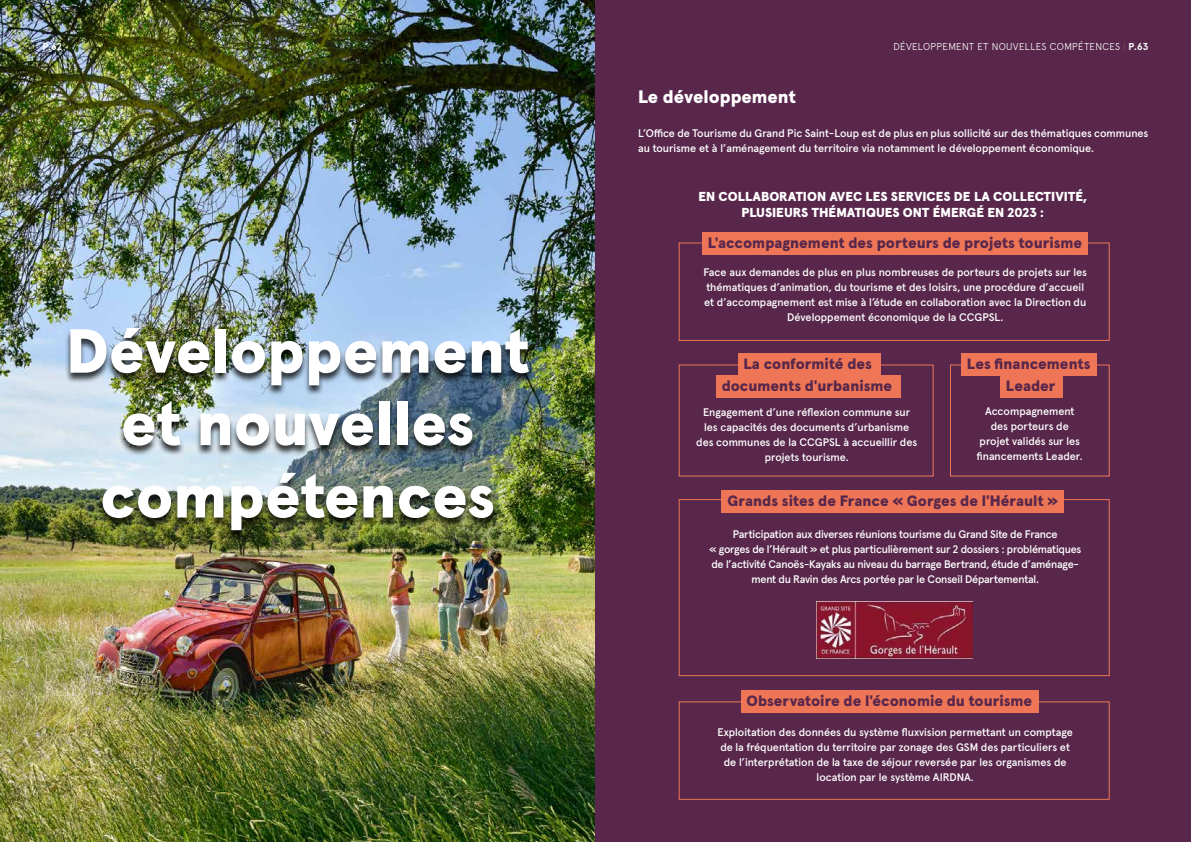
<style>
.page{position:relative;width:1191px;height:842px;background:#fff}
.page>*{position:absolute;margin:0;border:0;box-sizing:border-box;transform-origin:0 0}
.t1{font:900 62px/72.4px "Apercu Pro";color:#fff;text-align:center}
.t2{font:900 18px "Apercu Pro";color:#fff}
.t3{font:900 15px "Apercu Pro";color:#58274b}
.t4{font:900 13px/16px "Apercu Pro";color:#fff;text-align:center}
.t5{font:500 11px/15px "Apercu Pro";letter-spacing:-.005em;color:#fff;text-align:center}
.t6{font:300 10px "Apercu Pro";letter-spacing:.03em;color:#fff}
.t7{font:700 10px "Apercu Pro";color:#fff}
.s1{font-weight:100;color:#ee7656}
.s2{font-weight:700}
</style>
<div class="page">
<img style="left:0;top:0;width:595px;height:842px">
<div style="left:65px;top:328px;width:469px;height:213px;background:#000;opacity:.75"></div>
<div style="left:595px;top:0;width:595px;height:842px;background:#58274b"></div>
<img style="left:816px;top:602px;width:157px;height:56px">
<div style="left:678px;top:242px;width:431px;height:99px;border:1px solid #ee7656"></div>
<div style="left:678px;top:499px;width:431px;height:177px;border:1px solid #ee7656"></div>
<div style="left:678px;top:701px;width:431px;height:99px;border:1px solid #ee7656"></div>
<div style="left:702px;top:232px;width:386px;height:22px;background:#ee7656"></div>
<div style="left:737px;top:353px;width:143px;height:23px;background:#ee7656"></div>
<div style="left:961px;top:353px;width:136px;height:23px;background:#ee7656"></div>
<div style="left:716px;top:375px;width:184px;height:23px;background:#ee7656"></div>
<div style="left:1000px;top:375px;width:63px;height:23px;background:#ee7656"></div>
<div style="left:741px;top:690px;width:297px;height:23px;background:#ee7656"></div>
<div style="left:721px;top:490px;width:342px;height:22px;background:#ee7656"></div>
<p class="t7" style="left:43px;top:38px;width:21px">P.62</p>
<p class="t6" style="left:893px;top:39px;width:256px">DÉVELOPPEMENT ET NOUVELLES COMPÉTENCES <span class="s1">|</span> <span class="s2">P.63</span></p>
<h2 class="t2" style="left:638px;top:82px;width:159px">Le développement</h2>
<p class="t5" style="left:638px;top:125px;width:512px;text-align:left">L’Office de Tourisme du Grand Pic Saint-Loup est de plus en plus sollicité sur des thématiques communes au tourisme et à l’aménagement du territoire via notamment le développement économique.</p>
<p class="t4" style="left:698px;top:187px;width:390px">EN COLLABORATION AVEC LES SERVICES DE LA COLLECTIVITÉ,<br>PLUSIEURS THÉMATIQUES ONT ÉMERGÉ EN 2023 :</p>
<h3 class="t3" style="left:708px;top:231px;width:376px">L'accompagnement des porteurs de projets tourisme</h3>
<h1 class="t1" style="left:66px;top:311px;width:465px">Développement et nouvelles compétences</h1>
<p class="t5" style="left:703px;top:264px;width:385px">Face aux demandes de plus en plus nombreuses de porteurs de projets sur les thématiques d’animation, du tourisme et des loisirs, une procédure d’accueil et d’accompagnement est mise à l’étude en collaboration avec la Direction du Développement économique de la CCGPSL.</p>
<h3 class="t3" style="left:743px;top:352px;width:130px">La conformité des</h3>
<h3 class="t3" style="left:967px;top:352px;width:125px">Les financements</h3>
<h3 class="t3" style="left:721px;top:374px;width:172px">documents d'urbanisme</h3>
<h3 class="t3" style="left:1006px;top:374px;width:51px">Leader</h3>
<p class="t5" style="left:696px;top:403px;width:222px">Engagement d’une réflexion commune sur les capacités des documents d’urbanisme des communes de la CCGPSL à accueillir des projets tourisme.</p>
<p class="t5" style="left:977px;top:403px;width:107px">Accompagnement des porteurs de projet validés sur les financements Leader.</p>
<h3 class="t3" style="left:727px;top:489px;width:332px">Grands sites de France « Gorges de l'Hérault »</h3>
<p class="t5" style="left:709px;top:526px;width:374px">Participation aux diverses réunions tourisme du Grand Site de France<br>« gorges de l’Hérault » et plus particulièrement sur 2 dossiers : problématiques de l’activité Canoës-Kayaks au niveau du barrage Bertrand, étude d’aménage&shy;ment du Ravin des Arcs portée par le Conseil Départemental.</p>
<h3 class="t3" style="left:746px;top:689px;width:287px">Observatoire de l'économie du tourisme</h3>
<p class="t5" style="left:717px;top:724px;width:357px">Exploitation des données du système fluxvision permettant un comptage de la fréquentation du territoire par zonage des GSM des particuliers et de l’interprétation de la taxe de séjour reversée par les organismes de location par le système AIRDNA.</p>
</div>
